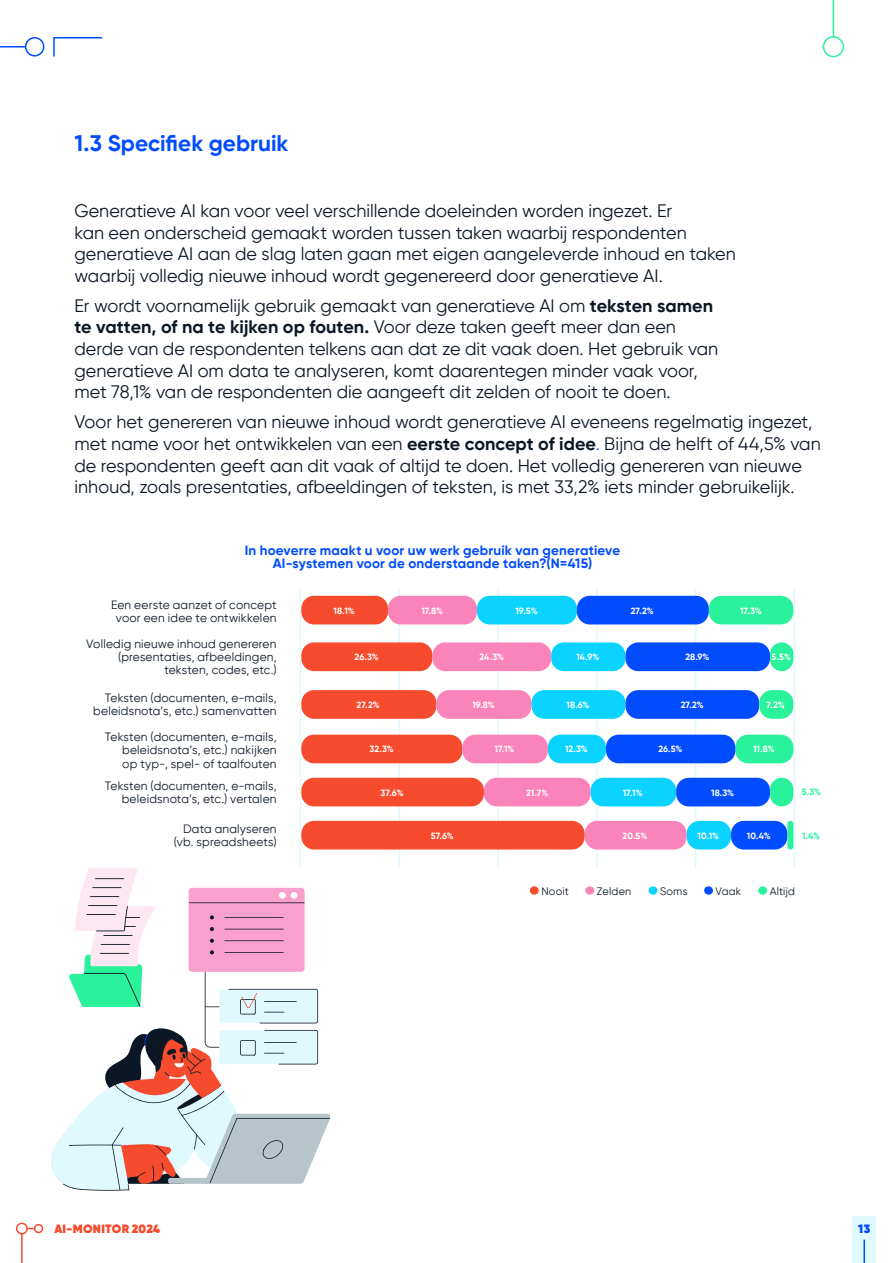
<style>
.page{position:relative;width:893px;height:1263px;background:#fff}
.page>*{position:absolute;margin:0;border:0;box-sizing:border-box;transform-origin:0 0}
.t1{font:700 22.5px "Gilroy";color:#024cff}
.t2{font:18px/21.6px "Gilroy";color:#0c1725}
.t3{font:700 13.5px/13.2px "Gilroy";letter-spacing:.015em;color:#024cff;text-align:center}
.t4{font:12px/13.2px "Gilroy";letter-spacing:.015em;color:#0c1725;text-align:right}
.t5{font:800 12px "Gilroy";letter-spacing:.025em;color:#f64b2d}
.t6{font:800 12px "Gilroy";color:#024cff}
.t7{font:10.8px "Gilroy";letter-spacing:.02em;color:#0c1725}
.t8{font:700 9px "Gilroy";letter-spacing:.005em;color:#fff}
.t9{font:700 9px "Gilroy";color:#29f29b}
.s1{font-weight:700}
.s2{color:#024cff}
</style>
<div class="page">
<div style="left:853px;top:1216px;width:23px;height:47px;background:#dff9ff"></div>
<div style="left:34px;top:1224px;width:9px;height:9px;border:2px solid #f64b2d;border-radius:50%"></div>
<div style="left:16px;top:1222px;width:12px;height:12px;border:2px solid #f64b2d;border-radius:50%"></div>
<hr style="left:21px;top:1233px;width:2px;height:30px;background:#f64b2d">
<hr style="left:863px;top:1239px;width:2px;height:24px;background:#024cff">
<div style="left:823px;top:36px;width:21px;height:21px;border:2px solid #29f29b;border-radius:50%"></div>
<div style="left:25px;top:37px;width:19px;height:20px;border:2px solid #024cff;border-radius:50%"></div>
<hr style="left:833px;top:0;width:1px;height:37px;background:#29f29b">
<hr style="left:0;top:46px;width:26px;height:2px;background:#024cff">
<svg style="left:53px;top:37px;width:50px;height:20px"></svg>
<hr style="left:794px;top:588px;width:1px;height:280px;background:#dff9ff">
<hr style="left:695px;top:588px;width:1px;height:280px;background:#dff9ff">
<hr style="left:596px;top:588px;width:2px;height:280px;background:#dff9ff">
<hr style="left:497px;top:588px;width:2px;height:280px;background:#dff9ff">
<hr style="left:398px;top:588px;width:2px;height:280px;background:#dff9ff">
<hr style="left:300px;top:588px;width:1px;height:280px;background:#dff9ff">
<div style="left:530px;top:886px;width:9px;height:9px;background:#f64b2d;border-radius:50%"></div>
<div style="left:585px;top:886px;width:9px;height:9px;background:#fa83b9;border-radius:50%"></div>
<div style="left:649px;top:886px;width:8px;height:9px;background:#0ad3ff;border-radius:50%"></div>
<div style="left:704px;top:886px;width:9px;height:9px;background:#024cff;border-radius:50%"></div>
<div style="left:758px;top:886px;width:9px;height:9px;background:#29f29b;border-radius:50%"></div>
<div style="left:301px;top:596px;width:87px;height:28px;background:#f64b2d;border-radius:13px"></div>
<div style="left:388px;top:596px;width:89px;height:28px;background:#fa83b9;border-radius:13px"></div>
<div style="left:477px;top:596px;width:100px;height:28px;background:#0ad3ff;border-radius:13px"></div>
<div style="left:577px;top:596px;width:132px;height:28px;background:#024cff;border-radius:13px"></div>
<div style="left:709px;top:596px;width:84px;height:28px;background:#29f29b;border-radius:13px"></div>
<div style="left:301px;top:642px;width:131px;height:29px;background:#f64b2d;border-radius:13px"></div>
<div style="left:432px;top:642px;width:119px;height:29px;background:#fa83b9;border-radius:13px"></div>
<div style="left:551px;top:642px;width:74px;height:29px;background:#0ad3ff;border-radius:13px"></div>
<div style="left:625px;top:642px;width:145px;height:29px;background:#024cff;border-radius:13px"></div>
<div style="left:770px;top:642px;width:23px;height:29px;background:#29f29b;border-radius:12px"></div>
<div style="left:301px;top:735px;width:161px;height:28px;background:#f64b2d;border-radius:13px"></div>
<div style="left:462px;top:735px;width:86px;height:28px;background:#fa83b9;border-radius:13px"></div>
<div style="left:548px;top:735px;width:58px;height:28px;background:#0ad3ff;border-radius:13px"></div>
<div style="left:735px;top:735px;width:58px;height:28px;background:#29f29b;border-radius:13px"></div>
<div style="left:606px;top:735px;width:129px;height:28px;background:#024cff;border-radius:13px"></div>
<div style="left:301px;top:821px;width:284px;height:28px;background:#f64b2d;border-radius:13px"></div>
<div style="left:585px;top:821px;width:102px;height:28px;background:#fa83b9;border-radius:13px"></div>
<div style="left:687px;top:821px;width:44px;height:28px;background:#0ad3ff;border-radius:13px"></div>
<div style="left:731px;top:821px;width:56px;height:28px;background:#024cff;border-radius:13px"></div>
<div style="left:787px;top:821px;width:6px;height:28px;background:#29f29b;border-radius:3px"></div>
<div style="left:301px;top:778px;width:183px;height:28px;background:#f64b2d;border-radius:13px"></div>
<div style="left:484px;top:778px;width:107px;height:28px;background:#fa83b9;border-radius:13px"></div>
<div style="left:591px;top:778px;width:85px;height:28px;background:#0ad3ff;border-radius:13px"></div>
<div style="left:676px;top:778px;width:94px;height:28px;background:#024cff;border-radius:13px"></div>
<div style="left:770px;top:778px;width:23px;height:28px;background:#29f29b;border-radius:12px"></div>
<div style="left:301px;top:690px;width:135px;height:29px;background:#f64b2d;border-radius:13px"></div>
<div style="left:436px;top:690px;width:95px;height:29px;background:#fa83b9;border-radius:13px"></div>
<div style="left:531px;top:690px;width:94px;height:29px;background:#0ad3ff;border-radius:13px"></div>
<div style="left:625px;top:690px;width:134px;height:29px;background:#024cff;border-radius:13px"></div>
<div style="left:759px;top:690px;width:34px;height:29px;background:#29f29b;border-radius:13px"></div>
<svg style="left:51px;top:868px;width:280px;height:323px"></svg>
<p class="t1" style="left:75px;top:129px;width:215px">1.3 Specifiek gebruik</p>
<p class="t2" style="left:75px;top:200px;width:663px">Generatieve AI kan voor veel verschillende doeleinden worden ingezet. Er<br>kan een onderscheid gemaakt worden tussen taken waarbij respondenten generatieve AI aan de slag laten gaan met eigen aangeleverde inhoud en taken waarbij volledig nieuwe inhoud wordt gegenereerd door generatieve AI.</p>
<p class="t2" style="left:75px;top:295px;width:645px">Er wordt voornamelijk gebruik gemaakt van generatieve AI om <span class="s1">teksten samen te vatten, of na te kijken op fouten.</span> Voor deze taken geeft meer dan een derde van de respondenten telkens aan dat ze dit vaak doen. Het gebruik van generatieve AI om data te analyseren, komt daarentegen minder vaak voor, met 78,1% van de respondenten die aangeeft dit zelden of nooit te doen.</p>
<p class="t2" style="left:75px;top:411px;width:748px">Voor het genereren van nieuwe inhoud wordt generatieve AI eveneens regelmatig ingezet, met name voor het ontwikkelen van een <span class="s1">eerste concept of idee</span><span class="s2">.</span> Bijna de helft of 44,5% van de respondenten geeft aan dit vaak of altijd te doen. Het volledig genereren van nieuwe inhoud, zoals presentaties, afbeeldingen of teksten, is met 33,2% iets minder gebruikelijk.</p>
<p class="t3" style="left:245px;top:543px;width:377px">In hoeverre maakt u voor uw werk gebruik van generatieve<br>AI-systemen voor de onderstaande taken?(N=415)</p>
<p class="t4" style="left:111px;top:598px;width:167px;text-align:center">Een eerste aanzet of concept voor een idee te ontwikkelen</p>
<p class="t4" style="left:86px;top:637px;width:192px">Volledig nieuwe inhoud genereren (presentaties, afbeeldingen, teksten, codes, etc.)</p>
<p class="t4" style="left:93px;top:691px;width:185px">Teksten (documenten, e-mails, beleidsnota’s, etc.) samenvatten</p>
<p class="t4" style="left:122px;top:730px;width:156px;text-align:justify;text-indent:-17px">Teksten (documenten, e-mails, beleidsnota’s, etc.) nakijken op typ-, spel- of taalfouten</p>
<p class="t8" style="left:333px;top:605px;width:23px">18.1%</p>
<p class="t8" style="left:421px;top:605px;width:23px">17.8%</p>
<p class="t8" style="left:515px;top:605px;width:24px">19.5%</p>
<p class="t8" style="left:631px;top:605px;width:24px">27.2%</p>
<p class="t8" style="left:740px;top:605px;width:23px">17.3%</p>
<p class="t8" style="left:355px;top:651px;width:26px">26.3%</p>
<p class="t8" style="left:479px;top:651px;width:26px">24.3%</p>
<p class="t8" style="left:576px;top:651px;width:24px">14.9%</p>
<p class="t8" style="left:685px;top:651px;width:26px">28.9%</p>
<p class="t8" style="left:772px;top:651px;width:21px">5.5%</p>
<p class="t8" style="left:357px;top:699px;width:24px">27.2%</p>
<p class="t8" style="left:472px;top:699px;width:24px">19.8%</p>
<p class="t8" style="left:567px;top:699px;width:24px">18.6%</p>
<p class="t8" style="left:681px;top:699px;width:24px">27.2%</p>
<p class="t8" style="left:767px;top:699px;width:20px">7.2%</p>
<p class="t8" style="left:369px;top:744px;width:26px">32.3%</p>
<p class="t8" style="left:495px;top:744px;width:21px">17.1%</p>
<p class="t8" style="left:565px;top:744px;width:24px">12.3%</p>
<p class="t8" style="left:658px;top:744px;width:26px">26.5%</p>
<p class="t8" style="left:753px;top:744px;width:23px">11.8%</p>
<p class="t4" style="left:105px;top:779px;width:173px">Teksten (documenten, e-mails, beleidsnota’s, etc.) vertalen</p>
<p class="t9" style="left:802px;top:786px;width:21px">5.3%</p>
<p class="t8" style="left:381px;top:787px;width:24px">37.6%</p>
<p class="t8" style="left:526px;top:787px;width:24px">21.7%</p>
<p class="t8" style="left:623px;top:787px;width:21px">17.1%</p>
<p class="t8" style="left:711px;top:787px;width:25px">18.3%</p>
<p class="t4" style="left:174px;top:822px;width:104px">Data analyseren (vb. spreadsheets)</p>
<p class="t9" style="left:802px;top:831px;width:20px">1.4%</p>
<p class="t8" style="left:431px;top:830px;width:24px">57.6%</p>
<p class="t8" style="left:623px;top:830px;width:26px">20.5%</p>
<p class="t8" style="left:698px;top:830px;width:23px">10.1%</p>
<p class="t8" style="left:747px;top:830px;width:25px">10.4%</p>
<p class="t7" style="left:541px;top:884px;width:29px">Nooit</p>
<p class="t7" style="left:597px;top:884px;width:36px">Zelden</p>
<p class="t7" style="left:660px;top:884px;width:29px">Soms</p>
<p class="t7" style="left:715px;top:884px;width:27px">Vaak</p>
<p class="t7" style="left:770px;top:884px;width:27px">Altijd</p>
<p class="t5" style="left:54px;top:1221px;width:107px">AI-MONITOR 2024</p>
<p class="t6" style="left:858px;top:1221px;width:13px">13</p>
</div>
